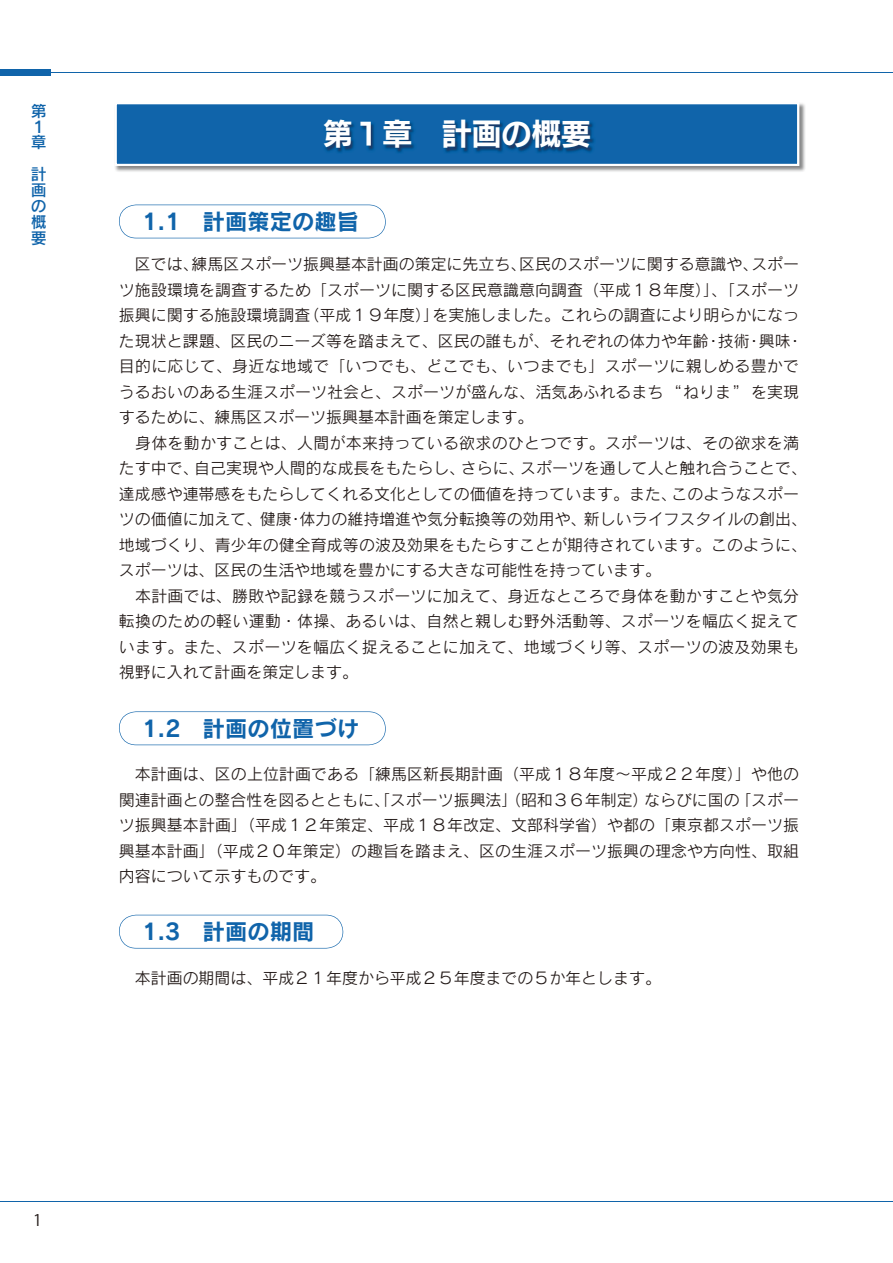
<style>
.page{position:relative;width:893px;height:1263px;background:#fff}
.page>*{position:absolute;margin:0;border:0;box-sizing:border-box;transform-origin:0 0}
.t1{font:29.7px "New Rodin Pro B 90 msp RKSJ H";color:#fff}
.t2{font:22.35px "Rodin Pro B 90 msp RKSJ H";color:#1064aa}
.t3{font:15.9px/25.5px "Rodin Pro M 90 msp RKSJ H";color:#211816}
.t4{font:15.9px/15.9px "Rodin Pro DB 90 msp RKSJ V";color:#1064aa}
.t5{font:15.9px "Koz Go Std Regular 90 msp RKSJ H";color:#211816}
</style>
<div class="page">
<div style="left:0;top:70px;width:51px;height:6px;background:#1064aa"></div>
<hr style="left:0;top:73px;width:892px;height:1px;background:#1064aa">
<hr style="left:0;top:1201px;width:892px;height:1px;background:#1064aa">
<svg style="left:119px;top:205px;width:267px;height:33px"></svg>
<img style="left:115px;top:103px;width:690px;height:69px">
<svg style="left:115px;top:103px;width:684px;height:63px;background:#2270b0"></svg>
<img style="left:323px;top:119px;width:272px;height:34px">
<svg style="left:119px;top:711px;width:267px;height:34px"></svg>
<svg style="left:119px;top:915px;width:224px;height:34px"></svg>
<p class="t4" style="left:31px;top:105px;width:17px">第<br>１章</p>
<p class="t4" style="left:31px;top:169px;width:17px;text-align:justify">計画の概要</p>
<h1 class="t1" style="left:323px;top:123px;width:269px">第１章　計画の概要</h1>
<h2 class="t2" style="left:142px;top:213px;width:219px">1.1　計画策定の趣旨</h2>
<p class="t3" style="left:119px;top:254px;width:690px">　区では、練馬区スポーツ振興基本計画の策定に先立ち、区民のスポーツに関する意識や、スポーツ施設環境を調査するため「スポーツに関する区民意識意向調査（平成１８年度）」、「スポーツ振興に関する施設環境調査（平成１９年度）」を実施しました。これらの調査により明らかになった現状と課題、区民のニーズ等を踏まえて、区民の誰もが、それぞれの体力や年齢・技術・興味・目的に応じて、身近な地域で「いつでも、どこでも、いつまでも」スポーツに親しめる豊かでうるおいのある生涯スポーツ社会と、スポーツが盛んな、活気あふれるまち“ねりま”を実現するために、練馬区スポーツ振興基本計画を策定します。<br>　身体を動かすことは、人間が本来持っている欲求のひとつです。スポーツは、その欲求を満たす中で、自己実現や人間的な成長をもたらし、さらに、スポーツを通して人と触れ合うことで、達成感や連帯感をもたらしてくれる文化としての価値を持っています。また、このようなスポーツの価値に加えて、健康・体力の維持増進や気分転換等の効用や、新しいライフスタイルの創出、地域づくり、青少年の健全育成等の波及効果をもたらすことが期待されています。このように、スポーツは、区民の生活や地域を豊かにする大きな可能性を持っています。<br>　本計画では、勝敗や記録を競うスポーツに加えて、身近なところで身体を動かすことや気分転換のための軽い運動・体操、あるいは、自然と親しむ野外活動等、スポーツを幅広く捉えています。また、スポーツを幅広く捉えることに加えて、地域づくり等、スポーツの波及効果も視野に入れて計画を策定します。</p>
<h2 class="t2" style="left:142px;top:720px;width:219px">1.2　計画の位置づけ</h2>
<p class="t3" style="left:119px;top:764px;width:682px;text-align:justify">　本計画は、区の上位計画である「練馬区新長期計画（平成１８年度～平成２２年度）」や他の関連計画との整合性を図るとともに、「スポーツ振興法」（昭和３６年制定）ならびに国の「スポーツ振興基本計画」（平成１２年策定、平成１８年改定、文部科学省）や都の「東京都スポーツ振興基本計画」（平成２０年策定）の趣旨を踏まえ、区の生涯スポーツ振興の理念や方向性、取組内容について示すものです。</p>
<h2 class="t2" style="left:142px;top:923px;width:174px">1.3　計画の期間</h2>
<p class="t3" style="left:119px;top:968px;width:543px">　本計画の期間は、平成２１年度から平成２５年度までの５か年とします。</p>
<p class="t5" style="left:33px;top:1214px;width:10px">1</p>
</div>
